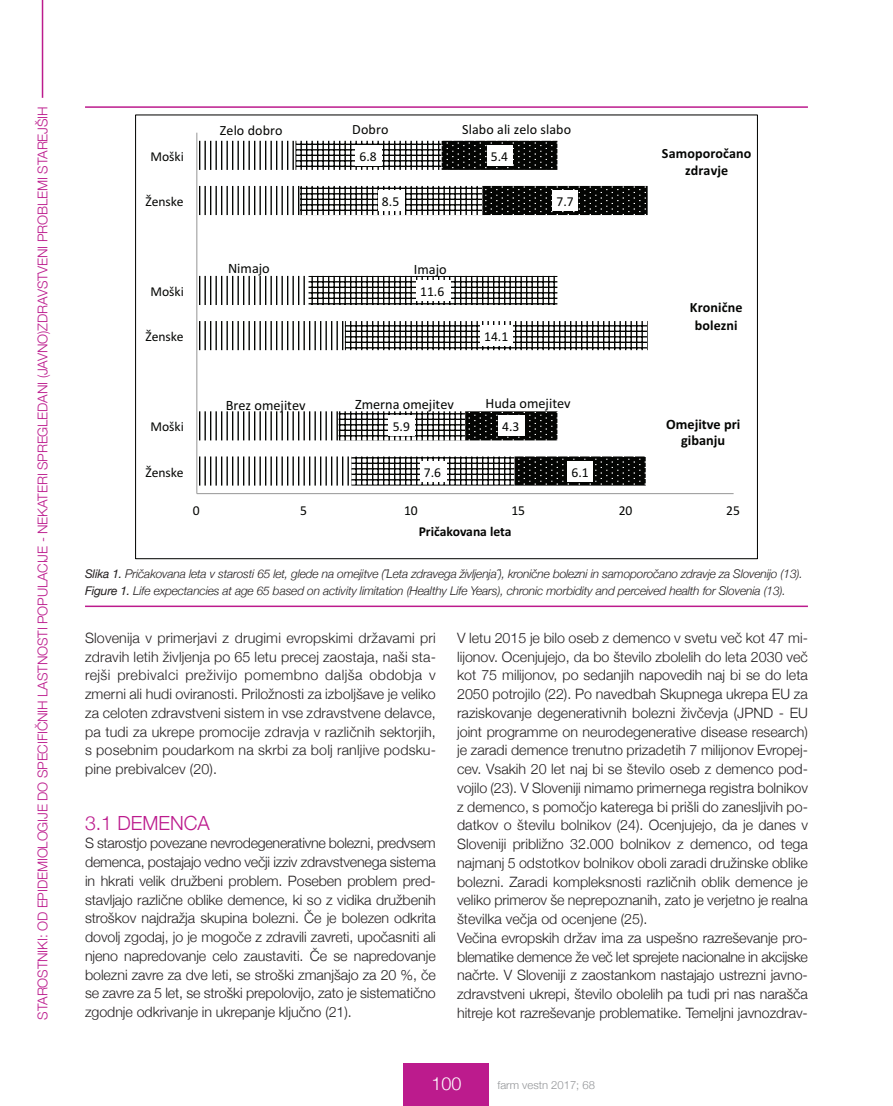
<style>
.page{position:relative;width:893px;height:1106px;background:#fff}
.page>*{position:absolute;margin:0;border:0;box-sizing:border-box;transform-origin:0 0}
.t1{font:300 19.5px "Helvetica Neue";color:#bc1b8d}
.t2{font:300 18px "Helvetica Neue";color:#fff}
.t3{font:300 14.25px/18.8px "Helvetica Neue";color:#231f20;text-align:justify}
.t4{font:14.25px "Calibri";color:#040503}
.t5{font:700 14.25px/16.4px "Calibri";color:#040503;text-align:center}
.t6{font:700 14.1px/17.4px "Calibri";letter-spacing:.01em;color:#040503;text-align:center}
.t7{font:14.1px "Calibri";letter-spacing:.01em;color:#040503}
.t8{font:13.65px "Calibri";color:#040503}
.t9{font:700 13.65px "Calibri";color:#040503}
.t10{font:300 13.5px "Helvetica Neue";letter-spacing:-.01em;color:#bc1b8d}
.t11{font:italic 300 12px/16.8px "Helvetica Neue";letter-spacing:-.015em;color:#231f20}
.t12{font:300 11.25px "Helvetica Neue";color:#939598}
.s1{font-weight:400}
</style>
<div class="page">
<div style="left:404px;top:1063px;width:85px;height:43px;background:#bc1b8d"></div>
<hr style="left:42px;top:0;width:1px;height:98px;background:#bc1b8d">
<hr style="left:85px;top:106px;width:723px;height:2px;background:#bc1b8d">
<svg style="left:197px;top:141px;width:97px;height:344px"></svg>
<svg style="left:295px;top:141px;width:147px;height:344px"></svg>
<svg style="left:442px;top:141px;width:206px;height:344px"></svg>
<hr style="left:197px;top:493px;width:537px;height:1px;background:#989898">
<hr style="left:196px;top:133px;width:1px;height:360px;background:#989898">
<div style="left:420px;top:461px;width:26px;height:20px;background:#fff"></div>
<div style="left:389px;top:416px;width:26px;height:20px;background:#fff"></div>
<div style="left:480px;top:325px;width:33px;height:21px;background:#fff"></div>
<div style="left:416px;top:280px;width:34px;height:21px;background:#fff"></div>
<div style="left:378px;top:190px;width:26px;height:20px;background:#fff"></div>
<div style="left:355px;top:145px;width:27px;height:20px;background:#fff"></div>
<div style="left:567px;top:461px;width:26px;height:20px;background:#fff"></div>
<div style="left:498px;top:416px;width:27px;height:20px;background:#fff"></div>
<div style="left:552px;top:190px;width:26px;height:20px;background:#fff"></div>
<div style="left:487px;top:145px;width:25px;height:20px;background:#fff"></div>
<hr style="left:85px;top:605px;width:723px;height:2px;background:#bc1b8d">
<p class="t10" style="left:35px;top:1019px;width:914px;rotate:-90deg">STAROSTNIKI: OD EPIDEMIOLOGIJE DO SPECIFIČNIH LASTNOSTI POPULACIJE - NEKATERI SPREGLEDANI (JAVNO)ZDRAVSTVENI PROBLEMI STAREJšIH</p>
<p class="t8" style="left:150px;top:143px;width:35px">Moški</p>
<p class="t8" style="left:145px;top:188px;width:40px">Ženske</p>
<p class="t7" style="left:220px;top:117px;width:64px">Zelo dobro</p>
<p class="t7" style="left:352px;top:116px;width:38px">Dobro</p>
<p class="t7" style="left:462px;top:116px;width:111px">Slabo ali zelo slabo</p>
<p class="t8" style="left:359px;top:143px;width:19px">6.8</p>
<p class="t8" style="left:382px;top:188px;width:19px">8.5</p>
<p class="t8" style="left:491px;top:143px;width:19px">5.4</p>
<p class="t8" style="left:556px;top:188px;width:19px">7.7</p>
<p class="t6" style="left:662px;top:143px;width:91px">Samoporočano zdravje</p>
<p class="t8" style="left:150px;top:278px;width:35px">Moški</p>
<p class="t8" style="left:145px;top:323px;width:40px">Ženske</p>
<p class="t4" style="left:228px;top:254px;width:43px">Nimajo</p>
<p class="t4" style="left:414px;top:256px;width:34px">Imajo</p>
<p class="t8" style="left:420px;top:278px;width:26px">11.6</p>
<p class="t8" style="left:484px;top:323px;width:26px">14.1</p>
<p class="t6" style="left:690px;top:297px;width:54px">Kronične bolezni</p>
<p class="t8" style="left:150px;top:413px;width:35px">Moški</p>
<p class="t8" style="left:145px;top:459px;width:40px">Ženske</p>
<p class="t4" style="left:226px;top:391px;width:81px">Brez omejitev</p>
<p class="t4" style="left:355px;top:390px;width:101px">Zmerna omejitev</p>
<p class="t4" style="left:485px;top:389px;width:87px">Huda omejitev</p>
<p class="t8" style="left:393px;top:413px;width:19px">5.9</p>
<p class="t8" style="left:424px;top:459px;width:19px">7.6</p>
<p class="t8" style="left:502px;top:413px;width:19px">4.3</p>
<p class="t8" style="left:571px;top:459px;width:19px">6.1</p>
<p class="t5" style="left:666px;top:414px;width:76px">Omejitve pri gibanju</p>
<p class="t8" style="left:193px;top:497px;width:8px">0</p>
<p class="t8" style="left:300px;top:497px;width:8px">5</p>
<p class="t8" style="left:404px;top:497px;width:15px">10</p>
<p class="t8" style="left:511px;top:497px;width:15px">15</p>
<p class="t8" style="left:619px;top:497px;width:15px">20</p>
<p class="t8" style="left:726px;top:497px;width:15px">25</p>
<p class="t9" style="left:419px;top:518px;width:94px">Pričakovana leta</p>
<p class="t11" style="left:85px;top:565px;width:719px"><span class="s1">Slika 1.</span> Pričakovana leta v starosti 65 let, glede na omejitve (˝Leta zdravega življenja˝), kronične bolezni in samoporočano zdravje za Slovenijo (13).<br><span class="s1">Figure 1.</span> Life expectancies at age 65 based on activity limitation (Healthy Life Years), chronic morbidity and perceived health for Slovenia (13).</p>
<p class="t3" style="left:85px;top:628px;width:352px">Slovenija v primerjavi z drugimi evropskimi državami pri zdravih letih življenja po 65 letu precej zaostaja, naši sta&shy;rejši prebivalci preživijo pomembno daljša obdobja v zmerni ali hudi oviranosti. Priložnosti za izboljšave je veliko za celoten zdravstveni sistem in vse zdravstvene delavce, pa tudi za ukrepe promocije zdravja v različnih sektorjih, s posebnim poudarkom na skrbi za bolj ranljive podsku&shy;pine prebivalcev (20).</p>
<h1 class="t1" style="left:85px;top:810px;width:126px">3.1 DEMENCA</h1>
<p class="t3" style="left:85px;top:833px;width:352px">S starostjo povezane nevrodegenerativne bolezni, predvsem demenca, postajajo vedno večji izziv zdravstvenega sistema in hkrati velik družbeni problem. Poseben problem pred&shy;stavljajo različne oblike demence, ki so z vidika družbenih stroškov najdražja skupina bolezni. Če je bolezen odkrita dovolj zgodaj, jo je mogoče z zdravili zavreti, upočasniti ali njeno napredovanje celo zaustaviti. Če se napredovanje bolezni zavre za dve leti, se stroški zmanjšajo za 20 %, če se zavre za 5 let, se stroški prepolovijo, zato je sistematično zgodnje odkrivanje in ukrepanje ključno (21).</p>
<p class="t3" style="left:457px;top:628px;width:352px;text-align:left">V letu 2015 je bilo oseb z demenco v svetu več kot 47 mi&shy;lijonov. Ocenjujejo, da bo število zbolelih do leta 2030 več kot 75 milijonov, po sedanjih napovedih naj bi se do leta 2050 potrojilo (22). Po navedbah Skupnega ukrepa EU za raziskovanje degenerativnih bolezni živčevja (JPND - EU joint programme on neurodegenerative disease research) je zaradi demence trenutno prizadetih 7 milijonov Evropej&shy;cev. Vsakih 20 let naj bi se število oseb z demenco pod&shy;vojilo (23). V Sloveniji nimamo primernega registra bolnikov z demenco, s pomočjo katerega bi prišli do zanesljivih po&shy;datkov o številu bolnikov (24). Ocenjujejo, da je danes v Sloveniji približno 32.000 bolnikov z demenco, od tega najmanj 5 odstotkov bolnikov oboli zaradi družinske oblike bolezni. Zaradi kompleksnosti različnih oblik demence je veliko primerov še neprepoznanih, zato je verjetno je realna številka večja od ocenjene (25).<br>Večina evropskih držav ima za uspešno razreševanje pro&shy;blematike demence že več let sprejete nacionalne in akcijske načrte. V Sloveniji z zaostankom nastajajo ustrezni javno&shy;zdravstveni ukrepi, število obolelih pa tudi pri nas narašča hitreje kot razreševanje problematike. Temeljni javnozdrav-</p>
<p class="t2" style="left:431px;top:1072px;width:32px">100</p>
<p class="t12" style="left:497px;top:1078px;width:99px">farm vestn 2017; 68</p>
</div>
